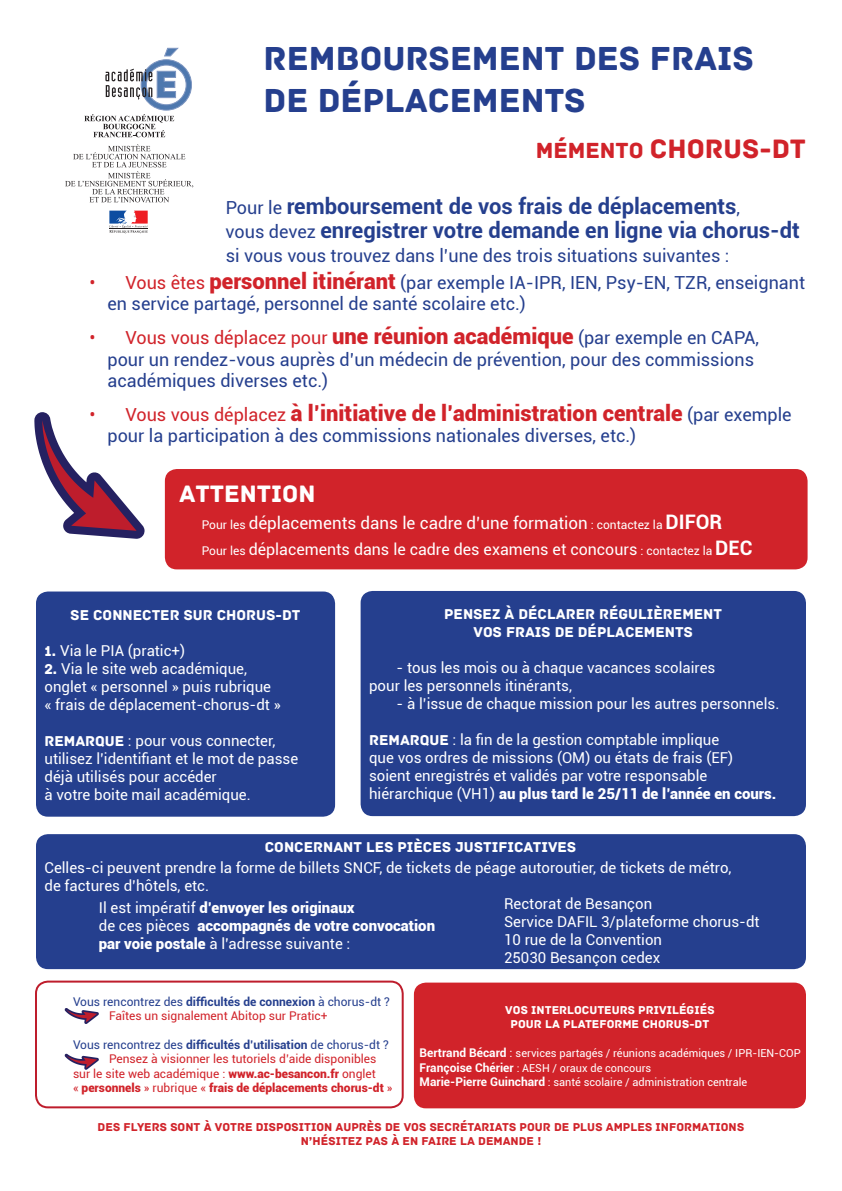
<style>
.page{position:relative;width:842px;height:1191px;background:#fff}
.page>*{position:absolute;margin:0;border:0;box-sizing:border-box;transform-origin:0 0}
.t1{font:35px/42px "Archive";color:#253f8e}
.t2{font:28px "Archive";color:#d1232a}
.t3{font:25px "Archive";color:#fff}
.t4{font:700 22px/24px "Roboto";color:#253f8e}
.t5{font:900 22px "Roboto";color:#d1232a}
.t6{font:18px/21.6px "Roboto";color:#253f8e}
.t7{font:17px "Roboto";color:#fff}
.t8{font:16px "Roboto";color:#fff}
.t9{font:15px/18px "Roboto";color:#fff}
.t10{font:900 15px/18px "Roboto";color:#fff}
.t11{font:15px/18px "Archive";color:#fff;text-align:center}
.t12{font:12px/14.4px "Roboto";color:#d1232a}
.t13{font:12px/14.4px "Archive";color:#d1232a;text-align:center}
.t14{font:12px "Roboto";color:#253f8e}
.t15{font:12px/14.4px "Archive";color:#fff;text-align:center}
.t16{font:900 12px "Roboto";color:#d1232a}
.t17{font:11px/14.4px "Roboto";color:#fff}
.s1{font-size:23px}
.s2{font-weight:400;font-size:18px}
.s3{color:#d1232a}
.s4{font-weight:900;font-size:22px;color:#d1232a}
.s5{font-weight:400;font-size:18px;color:#253f8e}
.s6{font-size:12px}
.s7{font-weight:700;font-size:20px}
.s8{font-family:"Archive"}
.s9{font-weight:900}
.s10{font-weight:400}
.s11{color:#253f8e}
.s12{font-weight:700;color:#253f8e}
.s13{font-weight:700}
.s14{font-weight:700;font-size:12px}
</style>
<div class="page">
<svg style="left:84px;top:47px;width:108px;height:90px"></svg>
<svg style="left:109px;top:211px;width:39px;height:22px"></svg>
<svg style="left:65px;top:144px;width:128px;height:58px"></svg>
<div style="left:165px;top:469px;width:642px;height:100px;background:#d1232a;border-radius:12px"></div>
<div style="left:36px;top:591px;width:299px;height:225px;background:#253f8e;border-radius:12px"></div>
<div style="left:36px;top:834px;width:770px;height:135px;background:#253f8e;border-radius:12px"></div>
<div style="left:361px;top:591px;width:445px;height:225px;background:#253f8e;border-radius:12px"></div>
<svg style="left:34px;top:412px;width:111px;height:127px"></svg>
<div style="left:35px;top:980px;width:369px;height:128px;border:2px solid #be1d2c;border-radius:12px"></div>
<svg style="left:65px;top:1008px;width:34px;height:16px"></svg>
<svg style="left:65px;top:1053px;width:34px;height:17px"></svg>
<div style="left:414px;top:982px;width:392px;height:126px;background:#d1232a;border-radius:12px"></div>
<h1 class="t1" style="left:264px;top:38px;width:492px">REMBOURSEMENT DES FRAIS<br>DE DÉPLACEMENTS</h1>
<h2 class="t2" style="left:536px;top:132px;width:272px"><span class="s1">MÉMENTO</span> CHORUS-DT</h2>
<h3 class="t4" style="left:226px;top:193px;width:576px"><span class="s2">Pour le</span> remboursement de vos frais de déplacements<span class="s2">,<br>vous devez</span> enregistrer votre demande en ligne via chorus-dt</h3>
<p class="t6" style="left:226px;top:244px;width:505px">si vous vous trouvez dans l’une des trois situations suivantes :</p>
<p class="t6" style="left:107px;top:271px;width:699px;text-indent:-18px"><span class="s3">• Vous êtes</span> <span class="s4">personnel itinérant</span> (par exemple IA-IPR, IEN, Psy-EN, TZR, enseignant en service partagé, personnel de santé scolaire etc.)</p>
<p class="t6" style="left:107px;top:326px;width:653px;text-indent:-18px"><span class="s3">• Vous vous déplacez pour</span> <span class="s4">une réunion académique</span> (par exemple en CAPA, pour un rendez-vous auprès d’un médecin de prévention, pour des commissions académiques diverses etc.)</p>
<h3 class="t5" style="left:89px;top:397px;width:704px"><span class="s2">• Vous vous déplacez</span> à l’initiative de l’administration centrale <span class="s5">(par exemple</span></h3>
<p class="t6" style="left:107px;top:424px;width:530px">pour la participation à des commissions nationales diverses, etc.)</p>
<h3 class="t3" style="left:179px;top:479px;width:138px">ATTENTION</h3>
<p class="t7" style="left:202px;top:511px;width:522px"><span class="s6">Pour les</span> déplacements dans le cadre d’une formation <span class="s6">: contactez la</span> <span class="s7">DIFOR</span></p>
<p class="t8" style="left:202px;top:538px;width:552px"><span class="s6">Pour les</span> déplacements dans le cadre des examens et concours <span class="s6">: contactez la</span> <span class="s7">DEC</span></p>
<p class="t11" style="left:444px;top:605px;width:279px">PENSEZ À DÉCLARER RÉGULIÈREMENT<br>VOS FRAIS DE DÉPLACEMENTS</p>
<p class="t9" style="left:369px;top:658px;width:348px;text-indent:27px">- tous les mois ou à chaque vacances scolaires pour les personnels itinérants,</p>
<p class="t9" style="left:397px;top:694px;width:384px">- à l’issue de chaque mission pour les autres personnels.</p>
<p class="t9" style="left:369px;top:730px;width:409px"><span class="s8">REMARQUE</span> : la fin de la gestion comptable implique<br>que vos ordres de missions (OM) ou états de frais (EF) soient enregistrés et validés par votre responsable hiérarchique (VH1) <span class="s9">au plus tard le 25/11 de l’année en cours.</span></p>
<p class="t11" style="left:71px;top:606px;width:231px">SE CONNECTER SUR CHORUS-DT</p>
<p class="t9" style="left:45px;top:641px;width:142px"><span class="s8">1.</span> Via le PIA (pratic+)</p>
<p class="t9" style="left:45px;top:659px;width:238px"><span class="s8">2.</span> Via le site web académique, onglet « personnel » puis rubrique « frais de déplacement-chorus-dt »</p>
<p class="t9" style="left:45px;top:731px;width:255px"><span class="s8">REMARQUE</span> : pour vous connecter, utilisez l’identifiant et le mot de passe déjà utilisés pour accéder<br>à votre boite mail académique.</p>
<p class="t11" style="left:265px;top:838px;width:313px">CONCERNANT LES PIÈCES JUSTIFICATIVES</p>
<p class="t9" style="left:45px;top:857px;width:688px">Celles-ci peuvent prendre la forme de billets SNCF, de tickets de péage autoroutier, de tickets de métro,</p>
<p class="t9" style="left:45px;top:875px;width:166px">de factures d’hôtels, etc.</p>
<p class="t9" style="left:504px;top:893px;width:150px">Rectorat de Besançon</p>
<p class="t9" style="left:504px;top:911px;width:257px">Service DAFIL 3/plateforme chorus-dt</p>
<p class="t9" style="left:504px;top:929px;width:160px">10 rue de la Convention</p>
<p class="t9" style="left:504px;top:947px;width:158px">25030 Besançon cedex</p>
<p class="t10" style="left:99px;top:898px;width:338px"><span class="s10">Il est impératif</span> d’envoyer les originaux<br><span class="s10">de ces pièces</span> accompagnés de votre convocation par voie postale <span class="s10">à l’adresse suivante :</span></p>
<p class="t12" style="left:109px;top:993px;width:282px;text-indent:-36px"><span class="s11">Vous rencontrez des</span> <span class="s12">difficultés de connexion</span> <span class="s11">à chorus-dt ?<br></span>Faîtes un signalement Abitop sur Pratic+</p>
<p class="t14" style="left:73px;top:1036px;width:317px">Vous rencontrez des <span class="s13">difficultés d’utilisation</span> de chorus-dt ?</p>
<p class="t12" style="left:109px;top:1051px;width:269px">Pensez à visionner les tutoriels d’aide disponibles</p>
<p class="t12" style="left:73px;top:1065px;width:304px">sur le site web académique : <span class="s9">www.ac-besancon.fr</span> onglet</p>
<p class="t16" style="left:73px;top:1079px;width:321px"><span class="s10">«</span> personnels <span class="s10">» rubrique «</span> frais de déplacements chorus-dt <span class="s10">»</span></p>
<p class="t15" style="left:505px;top:1003px;width:211px">VOS INTERLOCUTEURS PRIVILÉGIÉS<br>POUR LA PLATEFORME CHORUS-DT</p>
<p class="t17" style="left:420px;top:1045px;width:383px"><span class="s14">Bertrand Bécard</span> <span class="s6">:</span> services partagés / réunions académiques / IPR-IEN-COP<br><span class="s14">Françoise Chérier</span> : AESH / oraux de concours<br><span class="s14">Marie-Pierre Guinchard</span> : santé scolaire / administration centrale</p>
<p class="t13" style="left:98px;top:1119px;width:648px">DES FLYERS SONT À VOTRE DISPOSITION AUPRÈS DE VOS SECRÉTARIATS POUR DE PLUS AMPLES INFORMATIONS<br>N’HÉSITEZ PAS À EN FAIRE LA DEMANDE !</p>
</div>
